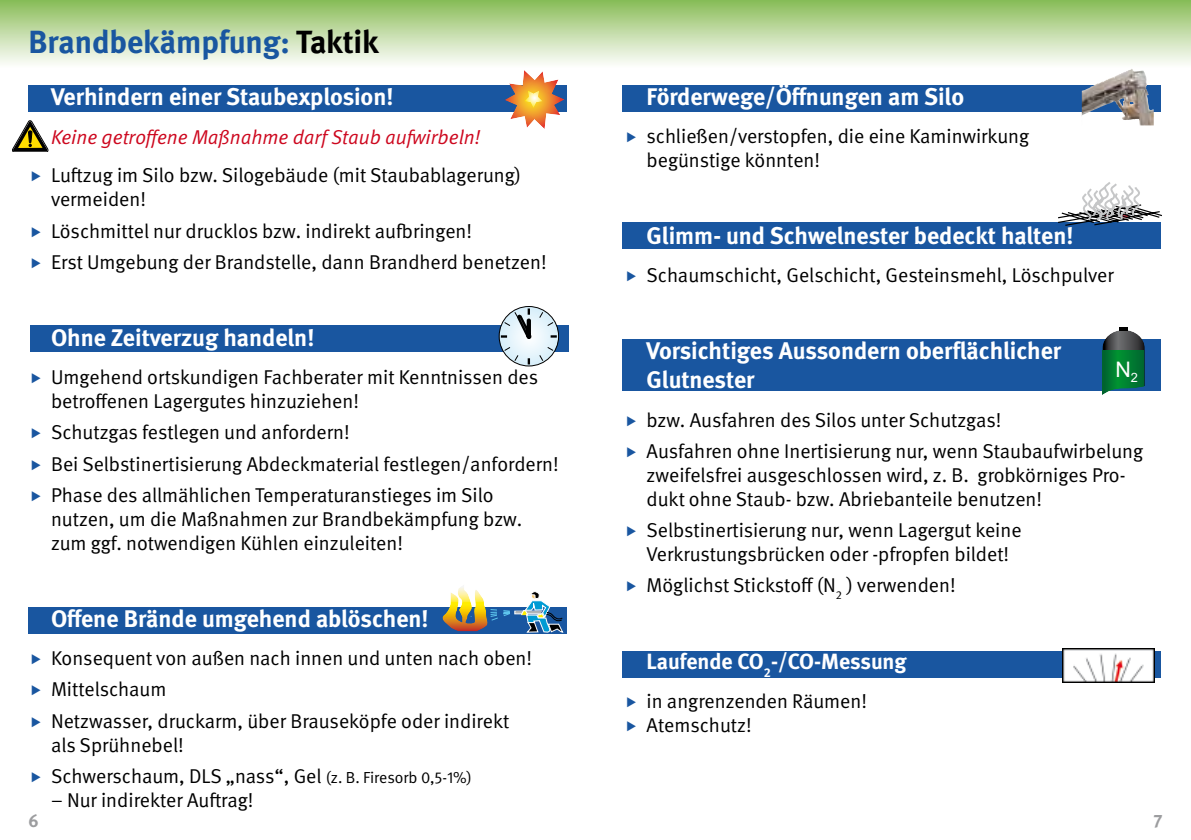
<style>
.page{position:relative;width:1191px;height:840px;background:#fff}
.page>*{position:absolute;margin:0;border:0;box-sizing:border-box;transform-origin:0 0}
.t1{font:700 32px "DGUV Meta";color:#1956a0}
.t2{font:700 24px/28.8px "DGUV Meta";color:#fff}
.t3{font:700 22px "DGUV Meta";color:#fff}
.t4{font:21.4px "Arial";color:#fff}
.t5{font:20px/24px "DGUV Meta";color:#000}
.t6{font:italic 20px "DGUV Meta";color:#cd071e}
.t7{font:700 18px "DGUV Meta";color:#9c9d9f}
.s1{color:#000}
.s2{font-size:16px}
</style>
<div class="page">
<div style="left:28px;top:85px;width:539px;height:26px;background:#1956a0"></div>
<div style="left:622px;top:85px;width:539px;height:26px;background:#1956a0"></div>
<div style="left:622px;top:223px;width:539px;height:26px;background:#1956a0"></div>
<div style="left:622px;top:339px;width:539px;height:51px;background:#1956a0"></div>
<div style="left:622px;top:651px;width:539px;height:26px;background:#1956a0"></div>
<div style="left:30px;top:325px;width:538px;height:26px;background:#1956a0"></div>
<div style="left:28px;top:607px;width:539px;height:26px;background:#1956a0"></div>
<svg style="left:504px;top:70px;width:60px;height:59px"></svg>
<div style="left:0;top:0;width:1191px;height:68px;background:linear-gradient(to bottom,#8abc58,#fffefd)"></div>
<div style="left:499px;top:306px;width:60px;height:60px;border:1px solid #000;border-radius:50%"></div>
<svg style="left:501px;top:308px;width:56px;height:56px;background:#cad6dc"></svg>
<svg style="left:442px;top:587px;width:121px;height:45px"></svg>
<img style="left:1081px;top:69px;width:72px;height:56px">
<svg style="left:1058px;top:182px;width:104px;height:44px"></svg>
<img style="left:1062px;top:648px;width:92px;height:34px">
<svg style="left:1102px;top:327px;width:42px;height:68px"></svg>
<svg style="left:12px;top:120px;width:37px;height:32px"></svg>
<h1 class="t1" style="left:28px;top:25px;width:352px">Brandbekämpfung: <span class="s1">Taktik</span></h1>
<p class="t2" style="left:51px;top:83px;width:344px">Verhindern einer Staubexplosion!</p>
<p class="t6" style="left:51px;top:129px;width:431px">Keine getrofene Maßnahme darf Staub aufwirbeln!</p>
<p class="t5" style="left:51px;top:164px;width:472px">Lutzug im Silo bzw. Silogebäude (mit Staubablagerung) vermeiden!</p>
<p class="t5" style="left:51px;top:215px;width:497px;line-height:31.2px">Löschmittel nur drucklos bzw. indirekt aubringen!<br>Erst Umgebung der Brandstelle, dann Brandherd benetzen!</p>
<p class="t2" style="left:51px;top:323px;width:265px">Ohne Zeitverzug handeln!</p>
<p class="t5" style="left:51px;top:365px;width:488px">Umgehend ortskundigen Fachberater mit Kenntnissen des betrofenen Lagergutes hinzuziehen!</p>
<p class="t5" style="left:51px;top:417px;width:509px;line-height:31.2px">Schutzgas festlegen und anfordern!<br>Bei Selbstinertisierung Abdeckmaterial festlegen/anfordern!<br>Phase des allmählichen Temperaturanstieges im Silo</p>
<p class="t5" style="left:51px;top:507px;width:472px">nutzen, um die Maßnahmen zur Brandbekämpfung bzw. zum ggf. notwendigen Kühlen einzuleiten!</p>
<p class="t2" style="left:51px;top:604px;width:379px">Ofene Brände umgehend ablöschen!</p>
<p class="t5" style="left:51px;top:643px;width:483px;line-height:31.2px">Konsequent von außen nach innen und unten nach oben!<br>Mittelschaum<br>Netzwasser, druckarm, über Brauseköpfe oder indirekt</p>
<p class="t5" style="left:51px;top:729px;width:423px;line-height:31.2px">als Sprühnebel!<br>Schwerschaum, DLS „nass“, Gel <span class="s2">(z. B. Firesorb 0,5-1%)</span></p>
<p class="t5" style="left:51px;top:788px;width:204px">– Nur indirekter Autrag!</p>
<p class="t2" style="left:646px;top:82px;width:319px">Förderwege/Öfnungen am Silo</p>
<p class="t5" style="left:646px;top:125px;width:384px">schließen/verstopfen, die eine Kaminwirkung begünstige könnten!</p>
<p class="t2" style="left:646px;top:222px;width:428px">Glimm- und Schwelnester bedeckt halten!</p>
<p class="t5" style="left:646px;top:264px;width:469px">Schaumschicht, Gelschicht, Gesteinsmehl, Löschpulver</p>
<p class="t2" style="left:646px;top:337px;width:416px">Vorsichtiges Aussondern oberflächlicher<br>Glutnester</p>
<p class="t5" style="left:646px;top:404px;width:498px;line-height:31.2px">bzw. Ausfahren des Silos unter Schutzgas!<br>Ausfahren ohne Inertisierung nur, wenn Staubaufwirbelung</p>
<p class="t5" style="left:646px;top:463px;width:480px">zweifelsfrei ausgeschlossen wird, z. B. grobkörniges Pro&shy;dukt ohne Staub- bzw. Abriebanteile benutzen!</p>
<p class="t5" style="left:646px;top:518px;width:376px">Selbstinertisierung nur, wenn Lagergut keine<br>Verkrustungsbrücken oder -pfropfen bildet!</p>
<p class="t5" style="left:646px;top:574px;width:311px">Möglichst Stickstof (N<sub>2</sub> ) verwenden!</p>
<p class="t4" style="left:1115px;top:357px;width:24px">N<sub>2</sub></p>
<p class="t3" style="left:646px;top:649px;width:262px">Laufende CO<sub>2</sub>-/CO-Messung</p>
<p class="t5" style="left:646px;top:689px;width:222px">in angrenzenden Räumen!<br>Atemschutz!</p>
<p class="t7" style="left:28px;top:810px;width:12px">6</p>
<p class="t7" style="left:1153px;top:810px;width:10px">7</p>
</div>
